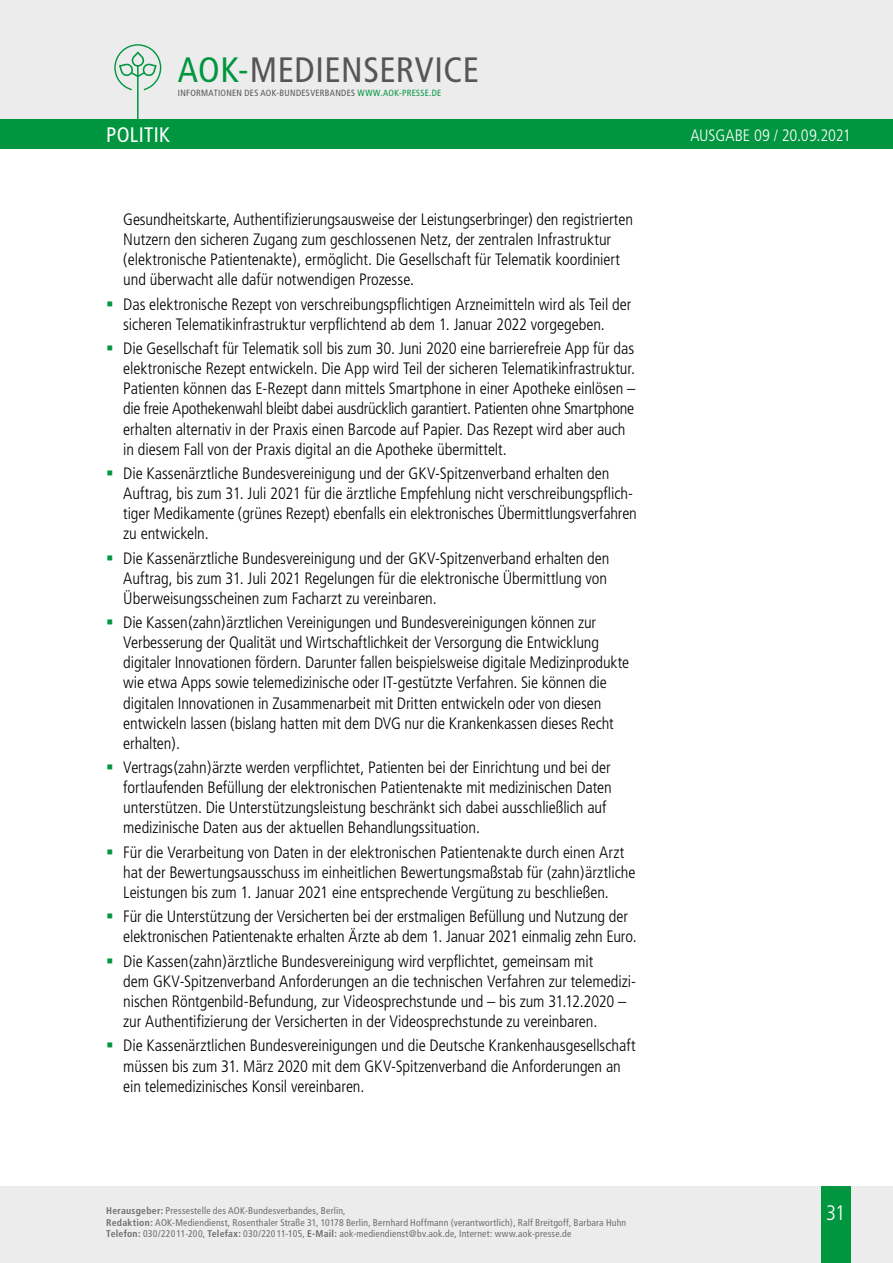
<style>
.page{position:relative;width:893px;height:1263px;background:#fff}
.page>*{position:absolute;margin:0;border:0;box-sizing:border-box;transform-origin:0 0}
.t1{font:condensed 35.25px "Frutiger";letter-spacing:.015em;color:#565656}
.t2{font:condensed 21px "Frutiger";letter-spacing:.015em;color:#fff}
.t3{font:300 condensed 21px "Frutiger";color:#fff}
.t4{font:300 condensed 16.5px/20.1px "Frutiger";letter-spacing:-.005em;color:#000}
.t5{font:300 condensed 16.5px "Frutiger";letter-spacing:-.01em;color:#fff}
.t6{font:condensed 9.75px/11.7px "Frutiger";letter-spacing:.02em;color:#6f6f6e}
.t7{font:condensed 9px "Frutiger";letter-spacing:.035em;color:#565656}
.s1{color:#00963f}
.s2{font-weight:700}
</style>
<div class="page">
<div style="left:0;top:1186px;width:893px;height:77px;background:#ececed"></div>
<div style="left:821px;top:1186px;width:29px;height:77px;background:#00963f"></div>
<div style="left:0;top:0;width:893px;height:121px;background:#ececed"></div>
<svg style="left:114px;top:44px;width:47px;height:75px"></svg>
<div style="left:0;top:119px;width:893px;height:30px;background:#00963f"></div>
<h1 class="t1" style="left:178px;top:49px;width:303px"><span class="s1">AOK-</span>MEDIENSERVICE</h1>
<p class="t7" style="left:178px;top:87px;width:265px">INFORMATIONEN DES AOK-BUNDESVERBANDES <span class="s1">WWW.AOK-PRESSE.DE</span></p>
<p class="t2" style="left:106px;top:123px;width:65px">POLITIK</p>
<p class="t5" style="left:690px;top:125px;width:162px">AUSGABE 09 / 20.09.2021</p>
<p class="t4" style="left:123px;top:209px;width:511px">Gesundheitskarte, Authentifizierungsausweise der Leistungserbringer) den registrierten Nutzern den sicheren Zugang zum geschlossenen Netz, der zentralen Infrastruktur (elektronische Patientenakte), ermöglicht. Die Gesellschaft für Telematik koordiniert und überwacht alle dafür notwendigen Prozesse.</p>
<p class="t4" style="left:123px;top:294px;width:509px">Das elektronische Rezept von verschreibungspflichtigen Arzneimitteln wird als Teil der sicheren Telematikinfrastruktur verpflichtend ab dem 1. Januar 2022 vorgegeben.</p>
<p class="t4" style="left:123px;top:339px;width:513px">Die Gesellschaft für Telematik soll bis zum 30. Juni 2020 eine barrierefreie App für das elektronische Rezept entwickeln. Die App wird Teil der sicheren Telematikinfrastruktur.<br>Patienten können das E-Rezept dann mittels Smartphone in einer Apotheke einlösen – die freie Apothekenwahl bleibt dabei ausdrücklich garantiert. Patienten ohne Smartphone erhalten alternativ in der Praxis einen Barcode auf Papier. Das Rezept wird aber auch in diesem Fall von der Praxis digital an die Apotheke übermittelt.</p>
<p class="t4" style="left:123px;top:463px;width:515px">Die Kassenärztliche Bundesvereinigung und der GKV-Spitzenverband erhalten den Auftrag, bis zum 31. Juli 2021 für die ärztliche Empfehlung nicht verschreibungspflich&shy;tiger Medikamente (grünes Rezept) ebenfalls ein elektronisches Übermittlungsverfahren zu entwickeln.</p>
<p class="t4" style="left:123px;top:548px;width:488px">Die Kassenärztliche Bundesvereinigung und der GKV-Spitzenverband erhalten den<br>Auftrag, bis zum 31. Juli 2021 Regelungen für die elektronische Übermittlung von<br>Überweisungsscheinen zum Facharzt zu vereinbaren.</p>
<p class="t4" style="left:123px;top:613px;width:507px">Die Kassen(zahn)ärztlichen Vereinigungen und Bundesvereinigungen können zur Verbesserung der Qualität und Wirtschaftlichkeit der Versorgung die Entwicklung digitaler Innovationen fördern. Darunter fallen beispielsweise digitale Medizinprodukte wie etwa Apps sowie telemedizinische oder IT-gestützte Verfahren. Sie können die digitalen Innovationen in Zusammenarbeit mit Dritten entwickeln oder von diesen entwickeln lassen (bislang hatten mit dem DVG nur die Krankenkassen dieses Recht erhalten).</p>
<p class="t4" style="left:123px;top:758px;width:490px">Vertrags(zahn)ärzte werden verpflichtet, Patienten bei der Einrichtung und bei der fortlaufenden Befüllung der elektronischen Patientenakte mit medizinischen Daten unterstützen. Die Unterstützungsleistung beschränkt sich dabei ausschließlich auf medizinische Daten aus der aktuellen Behandlungssituation.</p>
<p class="t4" style="left:123px;top:842px;width:514px">Für die Verarbeitung von Daten in der elektronischen Patientenakte durch einen Arzt hat der Bewertungsausschuss im einheitlichen Bewertungsmaßstab für (zahn)ärztliche<br>Leistungen bis zum 1. Januar 2021 eine entsprechende Vergütung zu beschließen.</p>
<p class="t4" style="left:123px;top:907px;width:515px">Für die Unterstützung der Versicherten bei der erstmaligen Befüllung und Nutzung der elektronischen Patientenakte erhalten Ärzte ab dem 1. Januar 2021 einmalig zehn Euro.</p>
<p class="t4" style="left:123px;top:951px;width:514px">Die Kassen(zahn)ärztliche Bundesvereinigung wird verpflichtet, gemeinsam mit<br>dem GKV-Spitzenverband Anforderungen an die technischen Verfahren zur telemedizi&shy;nischen Röntgenbild-Befundung, zur Videosprechstunde und – bis zum 31.12.2020 – zur Authentifizierung der Versicherten in der Videosprechstunde zu vereinbaren.</p>
<p class="t4" style="left:123px;top:1036px;width:514px">Die Kassenärztlichen Bundesvereinigungen und die Deutsche Krankenhausgesellschaft müssen bis zum 31. März 2020 mit dem GKV-Spitzenverband die Anforderungen an ein telemedizinisches Konsil vereinbaren.</p>
<p class="t6" style="left:106px;top:1205px;width:521px"><span class="s2">Herausgeber:</span> Pressestelle des AOK-Bundesverbandes, Berlin,<br><span class="s2">Redaktion:</span> AOK-Mediendienst, Rosenthaler Straße 31, 10178 Berlin, Bernhard Hoffmann (verantwortlich), Ralf Breitgoff, Barbara Huhn<br><span class="s2">Telefon:</span> 030/22011-200, <span class="s2">Telefax:</span> 030/22011-105, <span class="s2">E-Mail:</span> aok-mediendienst@bv.aok.de, Internet: www.aok-presse.de</p>
<p class="t3" style="left:826px;top:1201px;width:21px">31</p>
</div>
